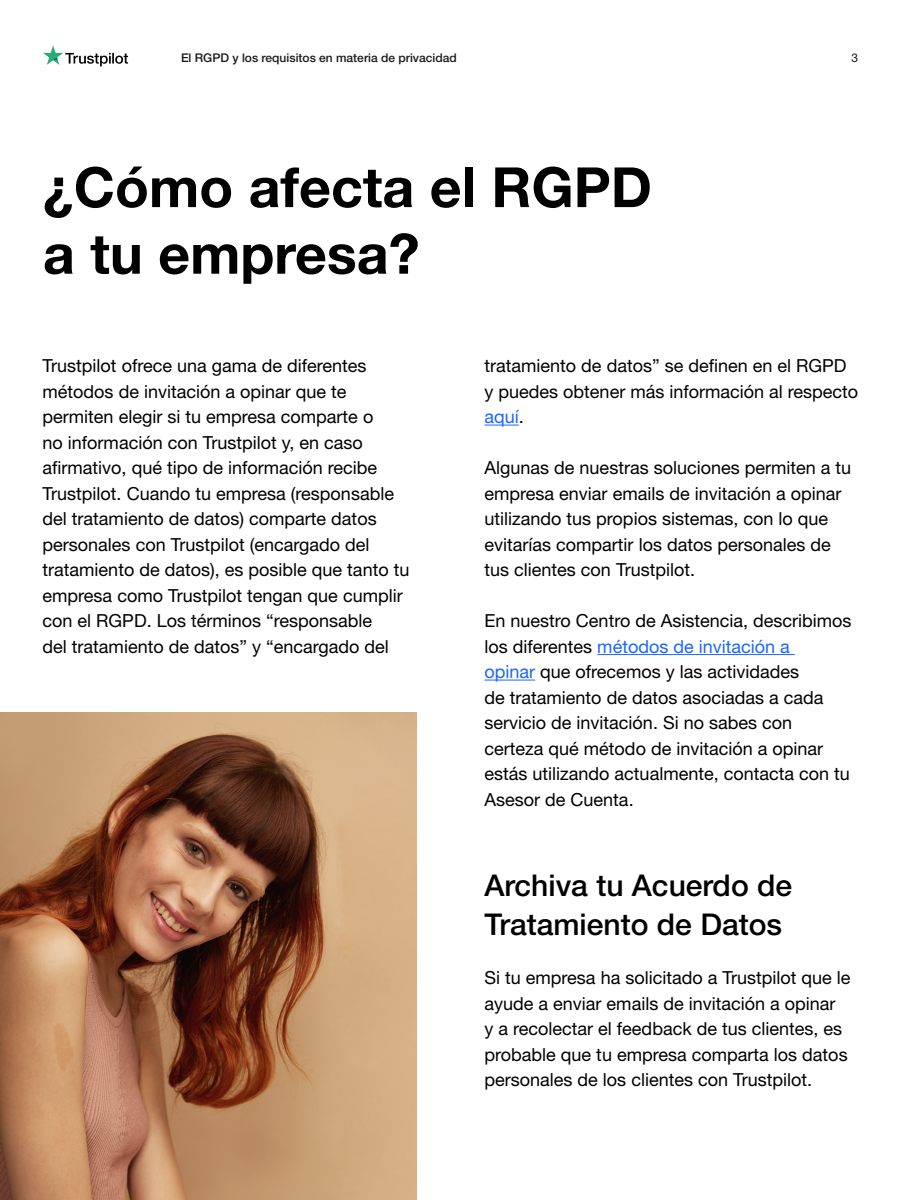
<style>
.page{position:relative;width:901px;height:1200px;background:#fff}
.page>*{position:absolute;margin:0;border:0;box-sizing:border-box;transform-origin:0 0}
.t1{font:700 55.5px/66.6px "Helvetica Neue LT Pro";color:#000}
.t2{font:500 30px/39px "Helvetica Neue LT Pro";color:#000}
.t3{font:18px/25.5px "Helvetica Neue LT Pro";color:#000}
.t4{font:500 12px "Helvetica Neue LT Pro";color:#191919}
.t5{font:12px "Helvetica Neue LT Pro";color:#191919}
.s1{color:#1a66ff}
</style>
<div class="page">
<svg style="left:43px;top:45px;width:85px;height:21px"></svg>
<hr style="left:484px;top:425px;width:34px;height:1px;background:#1a66ff">
<hr style="left:597px;top:654px;width:197px;height:1px;background:#1a66ff">
<hr style="left:484px;top:680px;width:51px;height:1px;background:#1a66ff">
<img style="left:0;top:713px;width:416px;height:487px">
<p class="t4" style="left:181px;top:51px;width:277px">El RGPD y los requisitos en materia de privacidad</p>
<p class="t5" style="left:850px;top:50px;width:8px">3</p>
<h1 class="t1" style="left:43px;top:153px;width:610px">¿Cómo afecta el RGPD a tu empresa?</h1>
<p class="t3" style="left:43px;top:353px;width:368px">Trustpilot ofrece una gama de diferentes métodos de invitación a opinar que te permiten elegir si tu empresa comparte o<br>no información con Trustpilot y, en caso afirmativo, qué tipo de información recibe Trustpilot. Cuando tu empresa (responsable del tratamiento de datos) comparte datos personales con Trustpilot (encargado del tratamiento de datos), es posible que tanto tu empresa como Trustpilot tengan que cumplir con el RGPD. Los términos “responsable<br>del tratamiento de datos” y “encargado del</p>
<p class="t3" style="left:484px;top:353px;width:375px">tratamiento de datos” se definen en el RGPD y puedes obtener más información al respecto <span class="s1">aquí</span>.</p>
<p class="t3" style="left:484px;top:455px;width:368px">Algunas de nuestras soluciones permiten a tu empresa enviar emails de invitación a opinar utilizando tus propios sistemas, con lo que evitarías compartir los datos personales de tus clientes con Trustpilot.</p>
<p class="t3" style="left:484px;top:608px;width:368px">En nuestro Centro de Asistencia, describimos los diferentes <span class="s1">métodos de invitación a<br>opinar</span> que ofrecemos y las actividades<br>de tratamiento de datos asociadas a cada servicio de invitación. Si no sabes con certeza qué método de invitación a opinar estás utilizando actualmente, contacta con tu Asesor de Cuenta.</p>
<h2 class="t2" style="left:484px;top:865px;width:309px">Archiva tu Acuerdo de<br>Tratamiento de Datos</h2>
<p class="t3" style="left:484px;top:965px;width:367px">Si tu empresa ha solicitado a Trustpilot que le ayude a enviar emails de invitación a opinar<br>y a recolectar el feedback de tus clientes, es probable que tu empresa comparta los datos personales de los clientes con Trustpilot.</p>
</div>
